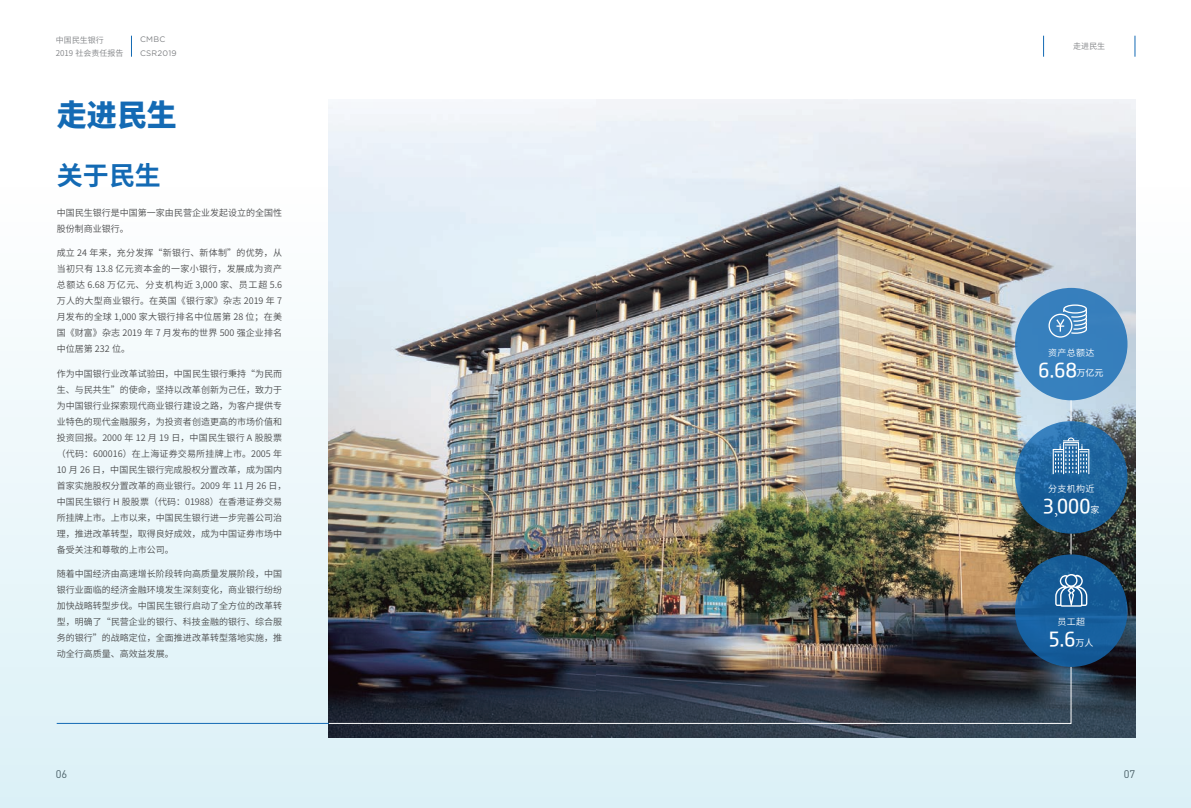
<style>
.page{position:relative;width:1191px;height:808px;background:#fff}
.page>*{position:absolute;margin:0;border:0;box-sizing:border-box;transform-origin:0 0}
.t1{font:800 30px "Source Han Sans CN";color:#136ab4}
.t2{font:700 26px "Source Han Sans CN";color:#136ab4}
.t3{font:500 20px "Modern H";color:#fff}
.t4{font:11px "DIN";color:#57585a}
.t5{font:9px/16px "Source Han Sans CN";color:#4b4c4d}
.t6{font:9px "Source Han Sans CN";letter-spacing:.035em;color:#fff}
.t7{font:9px "Source Han Sans CN";color:#fff}
.t8{font:8px/13px "Source Han Sans CN";color:#808285}
.t9{font:8px/13px "Gotham Rounded";letter-spacing:.03em;color:#808285}
.s1{font-family:"Adobe Song Std";font-weight:300}
</style>
<div class="page">
<div style="left:0;top:0;width:1191px;height:808px;background:linear-gradient(to bottom,#fff,#dcf0f6)"></div>
<img style="left:329px;top:99px;width:806px;height:638px">
<div style="left:1015px;top:288px;width:112px;height:112px;background:#3780bd;border-radius:50%"></div>
<svg style="left:1015px;top:421px;width:112px;height:113px;background:#1e659f"></svg>
<svg style="left:1015px;top:554px;width:112px;height:113px;background:#165c99"></svg>
<div style="left:1048px;top:314px;width:24px;height:24px;border:1px solid #fff;border-radius:50%"></div>
<div style="left:1063px;top:304px;width:24px;height:10px;border:1px solid #fff;border-radius:50%"></div>
<svg style="left:1055px;top:307px;width:32px;height:27px"></svg>
<svg style="left:1055px;top:574px;width:32px;height:33px"></svg>
<svg style="left:1052px;top:437px;width:37px;height:37px"></svg>
<hr style="left:57px;top:723px;width:272px;height:1px;background:#136ab4">
<svg style="left:1070px;top:534px;width:1px;height:20px"></svg>
<svg style="left:1070px;top:400px;width:1px;height:21px"></svg>
<svg style="left:1043px;top:36px;width:1px;height:21px"></svg>
<svg style="left:1134px;top:36px;width:1px;height:21px"></svg>
<svg style="left:328px;top:666px;width:743px;height:58px;background:#2d323e"></svg>
<p class="t8" style="left:56px;top:33px;width:69px">中国民生银行<br>2019 社会责任报告</p>
<p class="t9" style="left:140px;top:33px;width:38px">CMBC<br>CSR2019</p>
<h1 class="t1" style="left:57px;top:98px;width:122px">走进民生</h1>
<h2 class="t2" style="left:57px;top:161px;width:105px">关于民生</h2>
<p class="t5" style="left:57px;top:205px;width:227px">中国民生银行是中国第一家由民营企业发起设立的全国性股份制商业银行。</p>
<p class="t5" style="left:57px;top:245px;width:227px;text-align:justify">成立 24 年来，充分发挥“新银行、新体制”的优势，从当初只有 13.8 亿元资本金的一家小银行，发展成为资产总额达 6.68 万亿元、分支机构近 3,000 家、员工超 5.6万人的大型商业银行。在英国《银行家》杂志 2019 年 7月发布的全球 1,000 家大银行排名中位居第 28 位；在美国《财富》杂志 2019 年 7 月发布的世界 500 强企业排名中位居第 232 位。</p>
<p class="t5" style="left:57px;top:366px;width:231px">作为中国银行业改革试验田，中国民生银行秉持“为民而生、与民共生”的使命，坚持以改革创新为己任，致力于为中国银行业探索现代商业银行建设之路，为客户提供专业特色的现代金融服务，为投资者创造更高的市场价值和投资回报。2000 年 12 月 19 日，中国民生银行 A 股股票（代码：600016）在上海证券交易所挂牌上市。2005 年<br>10 月 26 日，中国民生银行完成股权分置改革，成为国内首家实施股权分置改革的商业银行。2009 年 11 月 26 日，中国民生银行 H 股股票（代码：01988）在香港证券交易所挂牌上市。上市以来，中国民生银行进一步完善公司治理，推进改革转型，取得良好成效，成为中国证券市场中备受关注和尊敬的上市公司。</p>
<p class="t5" style="left:57px;top:566px;width:227px;text-align:justify">随着中国经济由高速增长阶段转向高质量发展阶段，中国银行业面临的经济金融环境发生深刻变化，商业银行纷纷加快战略转型步伐。中国民生银行启动了全方位的改革转型，明确了“民营企业的银行、科技金融的银行、综合服务的银行”的战略定位，全面推进改革转型落地实施，推动全行高质量、高效益发展。</p>
<p class="t8" style="left:1073px;top:40px;width:33px">走进民生</p>
<p class="t6" style="left:1048px;top:347px;width:48px">资产总额达</p>
<h3 class="t3" style="left:1039px;top:358px;width:39px">6.68</h3>
<p class="t7" style="left:1076px;top:368px;width:28px">万亿元</p>
<p class="t6" style="left:1048px;top:484px;width:48px">分支机构近</p>
<h3 class="t3" style="left:1043px;top:494px;width:48px">3<span class="s1">,</span>000</h3>
<p class="t7" style="left:1090px;top:504px;width:10px">家</p>
<p class="t6" style="left:1057px;top:617px;width:29px">员工超</p>
<h3 class="t3" style="left:1049px;top:627px;width:28px">5.6</h3>
<p class="t7" style="left:1075px;top:637px;width:19px">万人</p>
<p class="t4" style="left:56px;top:767px;width:13px">06</p>
<p class="t4" style="left:1123px;top:767px;width:13px">07</p>
</div>
